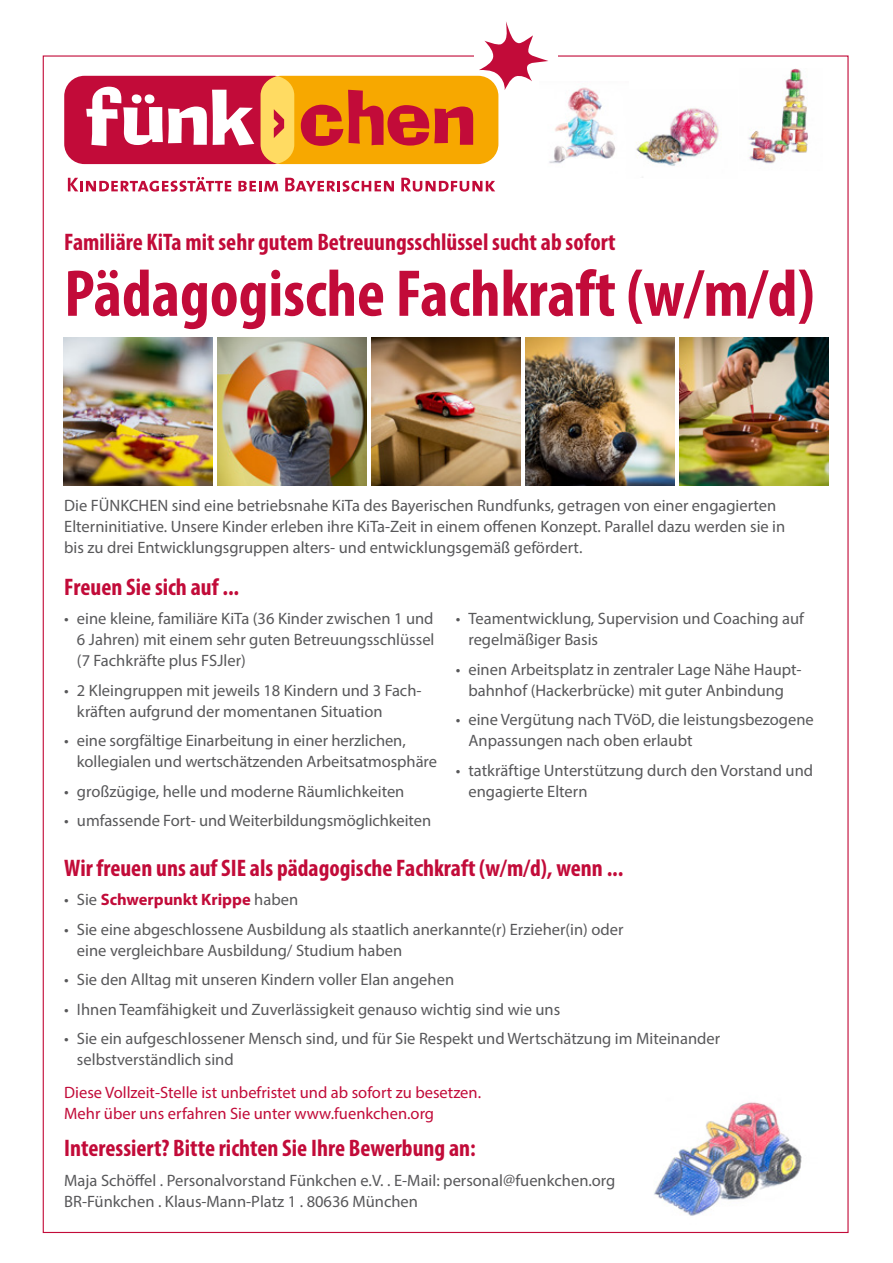
<style>
.page{position:relative;width:893px;height:1263px;background:#fff}
.page>*{position:absolute;margin:0;border:0;box-sizing:border-box;transform-origin:0 0}
.t1{font:700 condensed 66.75px "Myriad Pro";color:#c20b39}
.t2{font:700 condensed 24px "Myriad Pro";color:#c20b39}
.t3{font:16.5px/21px "Myriad Pro";color:#58585a}
.t4{font:16.5px/21px "Myriad Pro";color:#c20b39}
.t5{font:700 16.5px "Myriad Pro";color:#c20b39}
.s1{font-weight:400;color:#58585a}
</style>
<div class="page">
<img style="left:654px;top:1102px;width:148px;height:114px">
<img style="left:549px;top:87px;width:67px;height:77px">
<img style="left:748px;top:68px;width:60px;height:96px">
<img style="left:636px;top:108px;width:83px;height:70px">
<div style="left:64px;top:76px;width:230px;height:88px;background:#c20b39;border-radius:20px"></div>
<div style="left:261px;top:76px;width:237px;height:88px;background:#f7a800;border-radius:20px"></div>
<svg style="left:86px;top:87px;width:168px;height:59px"></svg>
<svg style="left:261px;top:76px;width:33px;height:88px;background:#f7c057"></svg>
<svg style="left:301px;top:22px;width:247px;height:124px"></svg>
<svg style="left:68px;top:177px;width:163px;height:15px"></svg>
<svg style="left:238px;top:181px;width:40px;height:10px"></svg>
<svg style="left:285px;top:178px;width:109px;height:14px"></svg>
<svg style="left:401px;top:178px;width:94px;height:14px"></svg>
<img style="left:63px;top:337px;width:149px;height:149px">
<img style="left:217px;top:337px;width:149px;height:149px">
<img style="left:371px;top:337px;width:149px;height:149px">
<img style="left:525px;top:337px;width:149px;height:149px">
<img style="left:679px;top:337px;width:149px;height:149px">
<h2 class="t2" style="left:64px;top:227px;width:553px">Familiäre KiTa mit sehr gutem Betreuungsschlüssel sucht ab sofort</h2>
<h1 class="t1" style="left:64px;top:252px;width:752px">Pädagogische Fachkraft (w/m/d)</h1>
<p class="t3" style="left:64px;top:494px;width:723px">Die FÜNKCHEN sind eine betriebsnahe KiTa des Bayerischen Rundfunks, getragen von einer engagierten<br>Elterninitiative. Unsere Kinder erleben ihre KiTa-Zeit in einem offenen Konzept. Parallel dazu werden sie in bis zu drei Entwicklungsgruppen alters- und entwicklungsgemäß gefördert.</p>
<h2 class="t2" style="left:64px;top:572px;width:176px">Freuen Sie sich auf ...</h2>
<p class="t3" style="left:77px;top:608px;width:359px;text-align:justify;text-indent:-13px">• eine kleine, familiäre KiTa (36 Kinder zwischen 1 und 6 Jahren) mit einem sehr guten Betreuungsschlüssel (7 Fachkräfte plus FSJler)</p>
<p class="t3" style="left:77px;top:679px;width:346px;text-indent:-13px">• 2 Kleingruppen mit jeweils 18 Kindern und 3 Fach&shy;kräften aufgrund der momentanen Situation</p>
<p class="t3" style="left:77px;top:730px;width:361px;text-indent:-13px">• eine sorgfältige Einarbeitung in einer herzlichen, kollegialen und wertschätzenden Arbeitsatmosphäre</p>
<p class="t3" style="left:64px;top:780px;width:342px">• großzügige, helle und moderne Räumlichkeiten</p>
<p class="t3" style="left:64px;top:810px;width:368px">• umfassende Fort- und Weiterbildungsmöglichkeiten</p>
<p class="t3" style="left:468px;top:608px;width:337px;text-indent:-13px">• Teamentwicklung, Supervision und Coaching auf regelmäßiger Basis</p>
<p class="t3" style="left:456px;top:658px;width:347px;text-align:center">• einen Arbeitsplatz in zentraler Lage Nähe Haupt&shy;bahnhof (Hackerbrücke) mit guter Anbindung</p>
<p class="t3" style="left:468px;top:709px;width:347px;text-indent:-13px">• eine Vergütung nach TVöD, die leistungsbezogene<br>Anpassungen nach oben erlaubt</p>
<p class="t3" style="left:468px;top:759px;width:346px;text-indent:-13px">• tatkräftige Unterstützung durch den Vorstand und engagierte Eltern</p>
<h2 class="t2" style="left:64px;top:853px;width:561px">Wir freuen uns auf SIE als pädagogische Fachkraft (w/m/d), wenn ...</h2>
<p class="t5" style="left:64px;top:889px;width:235px"><span class="s1">• Sie</span> Schwerpunkt Krippe <span class="s1">haben</span></p>
<p class="t3" style="left:77px;top:918px;width:548px;text-indent:-13px">• Sie eine abgeschlossene Ausbildung als staatlich anerkannte(r) Erzieher(in) oder eine vergleichbare Ausbildung/ Studium haben</p>
<p class="t3" style="left:64px;top:969px;width:391px">• Sie den Alltag mit unseren Kindern voller Elan angehen</p>
<p class="t3" style="left:64px;top:998px;width:497px">• Ihnen Teamfähigkeit und Zuverlässigkeit genauso wichtig sind wie uns</p>
<p class="t3" style="left:77px;top:1028px;width:645px;text-indent:-13px">• Sie ein aufgeschlossener Mensch sind, und für Sie Respekt und Wertschätzung im Miteinander selbstverständlich sind</p>
<p class="t4" style="left:64px;top:1081px;width:418px">Diese Vollzeit-Stelle ist unbefristet und ab sofort zu besetzen.<br>Mehr über uns erfahren Sie unter www.fuenkchen.org</p>
<h2 class="t2" style="left:64px;top:1133px;width:413px">Interessiert? Bitte richten Sie Ihre Bewerbung an:</h2>
<p class="t3" style="left:64px;top:1169px;width:553px">Maja Schöffel . Personalvorstand Fünkchen e.V. . E-Mail: personal@fuenkchen.org<br>BR-Fünkchen . Klaus-Mann-Platz 1 . 80636 München</p>
</div>
